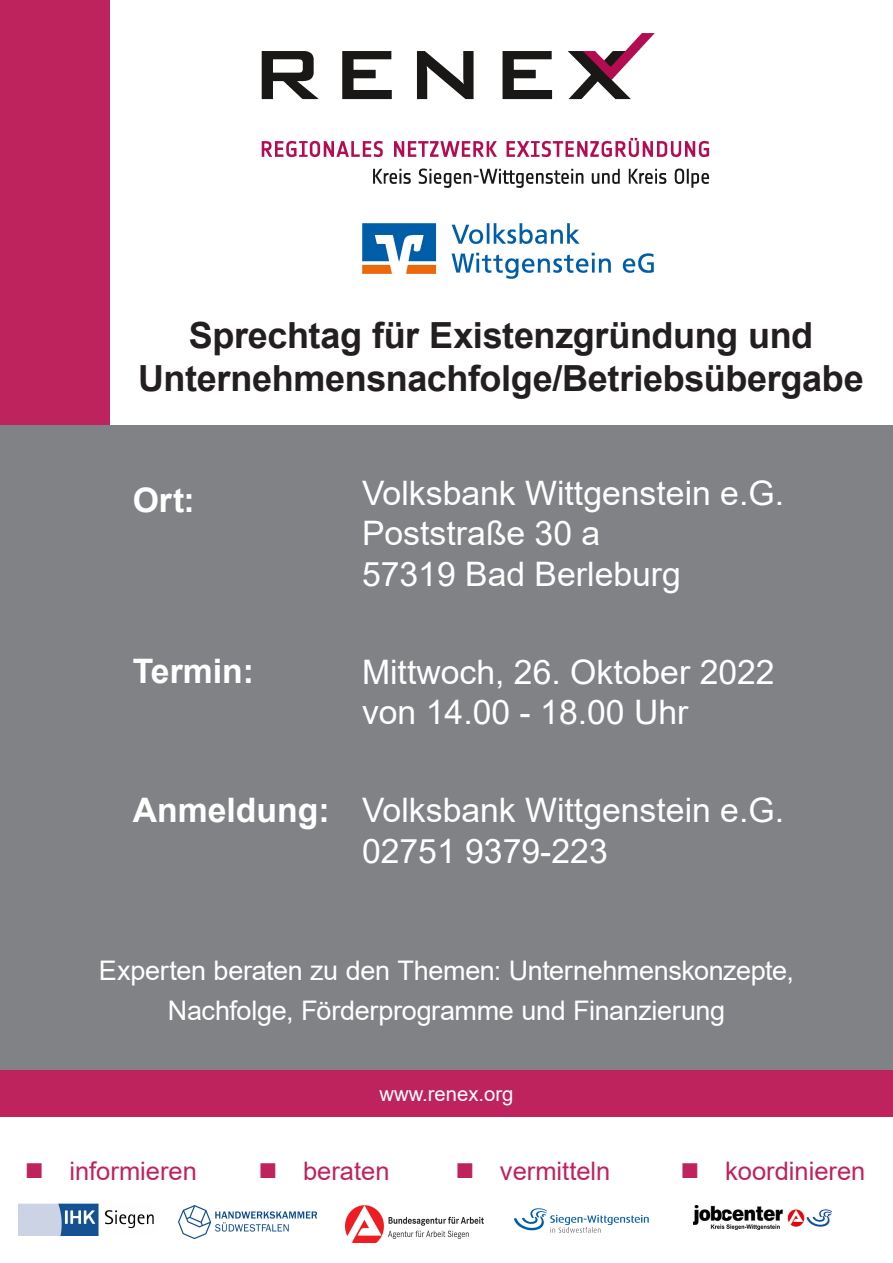
<style>
.page{position:relative;width:893px;height:1263px;background:#fff}
.page>*{position:absolute;margin:0;border:0;box-sizing:border-box;transform-origin:0 0}
.t1{font:700 36px "Arial";letter-spacing:-.01em;color:#231f20}
.t2{font:33.75px "Arial";color:#fff}
.t3{font:700 33.75px "Arial";color:#fff}
.t4{font:27px "Arial";letter-spacing:-.015em;color:#fff}
.t5{font:25.5px "Arial";color:#bf235d}
.t6{font:20.25px "Arial";color:#fff}
</style>
<div class="page">
<div style="left:0;top:852px;width:893px;height:264px;background:#bf235d"></div>
<img style="left:261px;top:33px;width:449px;height:155px">
<div style="left:0;top:0;width:109px;height:666px;background:#bf235d"></div>
<div style="left:0;top:425px;width:893px;height:644px;background:#808285"></div>
<img style="left:178px;top:1205px;width:138px;height:33px">
<img style="left:345px;top:1206px;width:138px;height:37px">
<img style="left:514px;top:1208px;width:135px;height:25px">
<img style="left:693px;top:1206px;width:138px;height:23px">
<img style="left:18px;top:1203px;width:136px;height:33px">
<img style="left:362px;top:223px;width:292px;height:56px">
<p class="t1" style="left:189px;top:310px;width:626px">Sprechtag für Existenzgründung und</p>
<p class="t1" style="left:138px;top:353px;width:727px">Unternehmensnachfolge/Betriebsübergabe</p>
<p class="t3" style="left:133px;top:477px;width:63px">Ort:</p>
<p class="t3" style="left:133px;top:648px;width:123px">Termin:</p>
<p class="t3" style="left:133px;top:786px;width:198px">Anmeldung:</p>
<p class="t2" style="left:362px;top:470px;width:424px">Volksbank Wittgenstein e.G.</p>
<p class="t2" style="left:362px;top:510px;width:240px">Poststraße 30 a</p>
<p class="t2" style="left:362px;top:551px;width:320px">57319 Bad Berleburg</p>
<p class="t2" style="left:362px;top:649px;width:414px">Mittwoch, 26. Oktober 2022</p>
<p class="t2" style="left:362px;top:689px;width:328px">von 14.00 - 18.00 Uhr</p>
<p class="t2" style="left:362px;top:787px;width:424px">Volksbank Wittgenstein e.G.</p>
<p class="t2" style="left:362px;top:828px;width:247px">02751 9379-223</p>
<p class="t4" style="left:99px;top:951px;width:696px">Experten beraten zu den Themen: Unternehmenskonzepte,</p>
<p class="t4" style="left:168px;top:992px;width:559px">Nachfolge, Förderprogramme und Finanzierung</p>
<p class="t6" style="left:379px;top:1080px;width:135px">www.renex.org</p>
<p class="t5" style="left:25px;top:1154px;width:174px">■ informieren</p>
<p class="t5" style="left:258px;top:1154px;width:133px">■ beraten</p>
<p class="t5" style="left:455px;top:1154px;width:157px">■ vermitteln</p>
<p class="t5" style="left:681px;top:1154px;width:186px">■ koordinieren</p>
</div>
